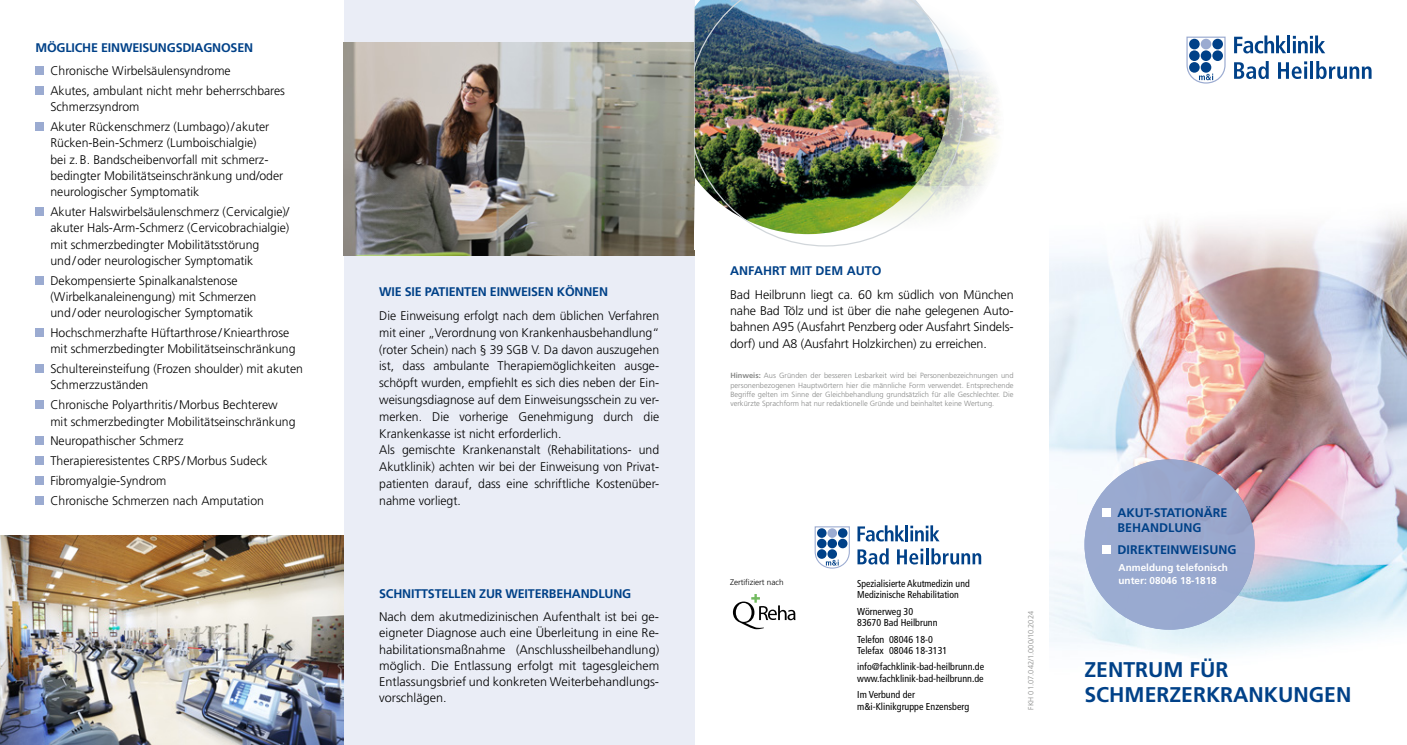
<style>
.page{position:relative;width:1407px;height:745px;background:#fff}
.page>*{position:absolute;margin:0;border:0;box-sizing:border-box;transform-origin:0 0}
.t1{font:700 21.25px/25.5px "Frutiger LT Pro";color:#004188}
.t2{font:300 12.5px/16.2px "Frutiger LT Pro";color:#000}
.t3{font:700 12.5px/15px "Frutiger LT Pro";letter-spacing:-.015em;color:#004188}
.t4{font:condensed 10px/11.2px "Frutiger LT Pro";color:#000}
.t5{font:700 10px/12.5px "Frutiger LT Pro";color:#fff}
.t6{font:300 8.12px "Frutiger LT Pro";color:#000}
.t7{font:300 7.5px/9.4px "Frutiger LT Pro";color:#868786;text-align:justify}
.s1{font-weight:700}
</style>
<div class="page">
<img style="left:1049px;top:46px;width:358px;height:608px">
<div style="left:344px;top:0;width:350px;height:744px;background:#eaedf6"></div>
<div style="left:35px;top:66px;width:9px;height:9px;background:#9babd1"></div>
<div style="left:35px;top:86px;width:9px;height:9px;background:#9babd1"></div>
<div style="left:35px;top:122px;width:9px;height:9px;background:#9babd1"></div>
<div style="left:35px;top:207px;width:9px;height:9px;background:#9babd1"></div>
<div style="left:35px;top:276px;width:9px;height:8px;background:#9babd1"></div>
<div style="left:35px;top:328px;width:9px;height:9px;background:#9babd1"></div>
<div style="left:35px;top:364px;width:9px;height:9px;background:#9babd1"></div>
<div style="left:35px;top:400px;width:9px;height:9px;background:#9babd1"></div>
<div style="left:35px;top:436px;width:9px;height:9px;background:#9babd1"></div>
<div style="left:35px;top:456px;width:9px;height:9px;background:#9babd1"></div>
<div style="left:35px;top:476px;width:9px;height:8px;background:#9babd1"></div>
<div style="left:35px;top:495px;width:9px;height:9px;background:#9babd1"></div>
<img style="left:0;top:535px;width:344px;height:209px">
<svg style="left:1186px;top:36px;width:40px;height:47px"></svg>
<div style="left:1189px;top:39px;width:10px;height:10px;background:#004188;border-radius:50%"></div>
<div style="left:1200px;top:39px;width:11px;height:10px;background:#9babd1;border-radius:50%"></div>
<div style="left:1212px;top:39px;width:11px;height:10px;background:#004188;border-radius:50%"></div>
<div style="left:1189px;top:50px;width:10px;height:11px;background:#004188;border-radius:50%"></div>
<div style="left:1189px;top:62px;width:10px;height:11px;background:#004188;border-radius:50%"></div>
<div style="left:1200px;top:50px;width:11px;height:11px;background:#004188;border-radius:50%"></div>
<div style="left:1212px;top:50px;width:11px;height:11px;background:#004188;border-radius:50%"></div>
<div style="left:1200px;top:62px;width:11px;height:11px;background:#004188;border-radius:50%"></div>
<svg style="left:1234px;top:35px;width:52px;height:18px"></svg>
<hr style="left:1287px;top:35px;width:3px;height:18px;background:#004188">
<svg style="left:1293px;top:35px;width:32px;height:18px"></svg>
<svg style="left:1234px;top:61px;width:35px;height:18px"></svg>
<svg style="left:1278px;top:61px;width:29px;height:18px"></svg>
<hr style="left:1310px;top:61px;width:3px;height:18px;background:#004188">
<svg style="left:1316px;top:61px;width:55px;height:18px"></svg>
<div style="left:1084px;top:459px;width:170px;height:170px;background:#9babd1;border-radius:50%"></div>
<div style="left:1102px;top:507px;width:9px;height:9px;background:#fff"></div>
<div style="left:1102px;top:544px;width:9px;height:9px;background:#fff"></div>
<div style="left:1049px;top:0;width:46px;height:224px;background:#fff"></div>
<img style="left:344px;top:43px;width:350px;height:212px">
<img style="left:964px;top:49px;width:34px;height:137px">
<img style="left:694px;top:0;width:270px;height:246px">
<svg style="left:733px;top:594px;width:62px;height:35px"></svg>
<svg style="left:814px;top:526px;width:36px;height:42px"></svg>
<div style="left:817px;top:528px;width:9px;height:9px;background:#004188;border-radius:50%"></div>
<div style="left:827px;top:528px;width:10px;height:9px;background:#9babd1;border-radius:50%"></div>
<div style="left:838px;top:528px;width:9px;height:9px;background:#004188;border-radius:50%"></div>
<div style="left:817px;top:538px;width:9px;height:10px;background:#004188;border-radius:50%"></div>
<div style="left:817px;top:549px;width:9px;height:9px;background:#004188;border-radius:50%"></div>
<div style="left:827px;top:538px;width:10px;height:10px;background:#004188;border-radius:50%"></div>
<div style="left:838px;top:538px;width:9px;height:10px;background:#004188;border-radius:50%"></div>
<div style="left:827px;top:549px;width:10px;height:9px;background:#004188;border-radius:50%"></div>
<svg style="left:857px;top:525px;width:47px;height:16px"></svg>
<hr style="left:905px;top:525px;width:3px;height:16px;background:#004188">
<svg style="left:910px;top:525px;width:29px;height:16px"></svg>
<svg style="left:857px;top:548px;width:32px;height:16px"></svg>
<svg style="left:897px;top:548px;width:26px;height:16px"></svg>
<hr style="left:926px;top:548px;width:3px;height:16px;background:#004188">
<svg style="left:931px;top:548px;width:50px;height:16px"></svg>
<p class="t3" style="left:35px;top:40px;width:219px">MÖGLICHE EINWEISUNGSDIAGNOSEN</p>
<p class="t2" style="left:50px;top:61px;width:236px;line-height:19.8px">Chronische Wirbelsäulensyndrome<br>Akutes, ambulant nicht mehr beherrschbares</p>
<p class="t2" style="left:50px;top:97px;width:220px;line-height:19.8px">Schmerzsyndrom<br>Akuter Rückenschmerz (Lumbago)/akuter</p>
<p class="t2" style="left:50px;top:135px;width:234px">Rücken-Bein-Schmerz (Lumboischialgie)<br>bei z.B. Bandscheibenvorfall mit schmerz&shy;bedingter Mobilitätseinschränkung und/oder neurologischer Symptomatik</p>
<p class="t2" style="left:50px;top:203px;width:240px">Akuter Halswirbelsäulenschmerz (Cervicalgie)/ akuter Hals-Arm-Schmerz (Cervicobrachialgie) mit schmerzbedingter Mobilitätsstörung und/oder neurologischer Symptomatik</p>
<p class="t2" style="left:50px;top:272px;width:207px">Dekompensierte Spinalkanalstenose (Wirbelkanaleinengung) mit Schmerzen und/oder neurologischer Symptomatik</p>
<p class="t2" style="left:50px;top:324px;width:247px">Hochschmerzhafte Hüftarthrose /Kniearthrose mit schmerzbedingter Mobilitätseinschränkung</p>
<p class="t2" style="left:50px;top:360px;width:254px">Schultereinsteifung (Frozen shoulder) mit akuten<br>Schmerzzuständen</p>
<p class="t2" style="left:50px;top:396px;width:247px">Chronische Polyarthritis/Morbus Bechterew mit schmerzbedingter Mobilitätseinschränkung</p>
<p class="t2" style="left:50px;top:431px;width:219px;line-height:19.8px">Neuropathischer Schmerz<br>Therapieresistentes CRPS /Morbus Sudeck<br>Fibromyalgie-Syndrom<br>Chronische Schmerzen nach Amputation</p>
<p class="t3" style="left:379px;top:284px;width:230px">WIE SIE PATIENTEN EINWEISEN KÖNNEN</p>
<p class="t2" style="left:379px;top:307px;width:281px;line-height:16.8px">Die Einweisung erfolgt nach dem üblichen Verfahren mit einer „Verordnung von Krankenhausbehandlung“ (roter Schein) nach § 39 SGB V. Da davon auszugehen ist, dass ambulante Therapiemöglichkeiten ausge&shy;schöpft wurden, empfiehlt es sich dies neben der Ein&shy;weisungsdiagnose auf dem Einweisungsschein zu ver&shy;merken. Die vorherige Genehmigung durch die Krankenkasse ist nicht erforderlich.<br>Als gemischte Krankenanstalt (Rehabilitations- und Akutklinik) achten wir bei der Einweisung von Privat&shy;patienten darauf, dass eine schriftliche Kostenüber&shy;nahme vorliegt.</p>
<p class="t3" style="left:379px;top:585px;width:254px">SCHNITTSTELLEN ZUR WEITERBEHANDLUNG</p>
<p class="t2" style="left:379px;top:608px;width:281px;text-align:justify">Nach dem akutmedizinischen Aufenthalt ist bei ge&shy;eigneter Diagnose auch eine Überleitung in eine Re&shy;habilitationsmaßnahme (Anschlussheilbehandlung) möglich. Die Entlassung erfolgt mit tagesgleichem Entlassungsbrief und konkreten Weiterbehandlungs&shy;vorschlägen.</p>
<p class="t3" style="left:730px;top:263px;width:153px">ANFAHRT MIT DEM AUTO</p>
<p class="t2" style="left:730px;top:286px;width:285px;text-align:justify">Bad Heilbrunn liegt ca. 60 km südlich von München nahe Bad Tölz und ist über die nahe gelegenen Auto&shy;bahnen A95 (Ausfahrt Penzberg oder Ausfahrt Sindels&shy;dorf) und A8 (Ausfahrt Holzkirchen) zu erreichen.</p>
<p class="t7" style="left:730px;top:370px;width:285px"><span class="s1">Hinweis:</span> Aus Gründen der besseren Lesbarkeit wird bei Personenbezeichnungen und personenbezogenen Hauptwörtern hier die männliche Form verwendet. Entsprechende Begriffe gelten im Sinne der Gleichbehandlung grundsätzlich für alle Geschlechter. Die verkürzte Sprachform hat nur redaktionelle Gründe und beinhaltet keine Wertung.</p>
<p class="t6" style="left:730px;top:577px;width:55px">Zertifiziert nach</p>
<p class="t4" style="left:857px;top:577px;width:114px">Spezialisierte Akutmedizin und<br>Medizinische Rehabilitation</p>
<p class="t4" style="left:857px;top:605px;width:82px">Wörnerweg 30<br>83670 Bad Heilbrunn</p>
<p class="t4" style="left:857px;top:633px;width:92px">Telefon 08046 18-0<br>Telefax 08046 18-3131</p>
<p class="t4" style="left:857px;top:661px;width:128px">info@fachklinik-bad-heilbrunn.de www.fachklinik-bad-heilbrunn.de</p>
<p class="t4" style="left:857px;top:688px;width:113px">Im Verbund der m&amp;i-Klinikgruppe Enzensberg</p>
<p class="t7" style="left:1026px;top:709px;width:100px;rotate:-90deg">FKH 01.07.042/1.000/10.2024</p>
<p class="t3" style="left:1117px;top:504px;width:111px">AKUT-STATIONÄRE<br>BEHANDLUNG</p>
<p class="t3" style="left:1117px;top:541px;width:120px">DIREKTEINWEISUNG</p>
<p class="t5" style="left:1118px;top:561px;width:111px">Anmeldung telefonisch unter: 08046 18-1818</p>
<h1 class="t1" style="left:1084px;top:656px;width:268px">ZENTRUM FÜR<br>SCHMERZERKRANKUNGEN</h1>
</div>
